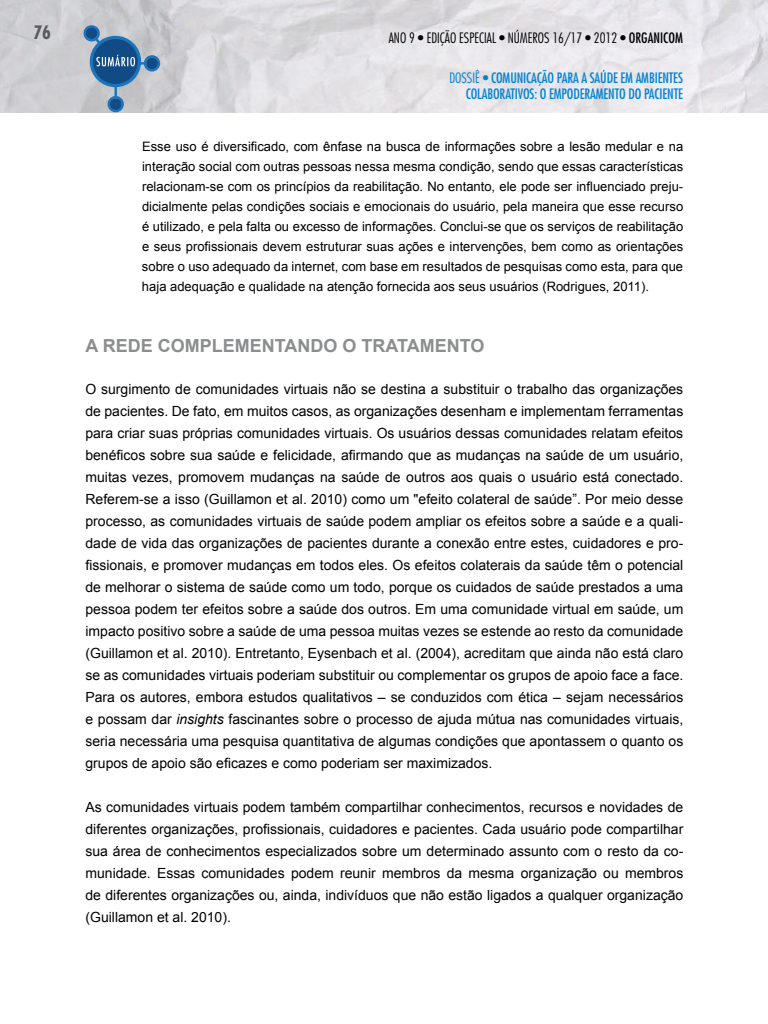
<style>
.page{position:relative;width:768px;height:1024px;background:#fff}
.page>*{position:absolute;margin:0;border:0;box-sizing:border-box;transform-origin:0 0}
.t1{font:700 18px "Arial";color:#8b8d8e}
.t2{font:700 condensed 18px "Futura Std";color:#5a5b5e}
.t3{font:14px/22px "Arial";color:#000;text-align:justify}
.t4{font:condensed 14px/16.8px "Futura Std";letter-spacing:-.01em;color:#0082d6;text-align:right}
.t5{font:300 condensed 14px "Futura Std";color:#000}
.t6{font:13px/20px "Arial";color:#000;text-align:justify}
.s1{font-weight:400}
.s2{font-weight:300}
.s3{font-style:italic}
</style>
<div class="page">
<img style="left:0;top:0;width:768px;height:113px">
<svg style="left:108px;top:86px;width:16px;height:26px"></svg>
<div style="left:90px;top:36px;width:51px;height:51px;background:#1e74bb;border-radius:50%"></div>
<div style="left:93px;top:39px;width:45px;height:45px;background:#114b86;border-radius:50%"></div>
<svg style="left:82px;top:24px;width:78px;height:48px"></svg>
<p class="t2" style="left:34px;top:21px;width:19px">76</p>
<p class="t5" style="left:389px;top:29px;width:296px">ANO 9 • EDIÇÃO ESPECIAL • NÚMEROS 16/17 • 2012 • <span class="s1">ORGANICOM</span></p>
<p class="t4" style="left:449px;top:69px;width:235px"><span class="s2">DOSSIÊ •</span> COMUNICAÇÃO PARA A SAÚDE EM AMBIENTES<br>CO LABORATIVOS: O EMPODERAMENTO DO PACI ENTE</p>
<p class="t6" style="left:142px;top:136px;width:543px">Esse uso é diversificado, com ênfase na busca de informações sobre a lesão medular e na interação social com outras pessoas nessa mesma condição, sendo que essas características relacionam-se com os princípios da reabilitação. No entanto, ele pode ser influenciado preju&shy;dicialmente pelas condições sociais e emocionais do usuário, pela maneira que esse recurso é utilizado, e pela falta ou excesso de informações. Conclui-se que os serviços de reabilitação e seus profissionais devem estruturar suas ações e intervenções, bem como as orientações sobre o uso adequado da internet, com base em resultados de pesquisas como esta, para que haja adequação e qualidade na atenção fornecida aos seus usuários (Rodrigues, 2011).</p>
<p class="t1" style="left:85px;top:334px;width:401px">A REDE COMPLEMENTANDO O TRATAMENTO</p>
<p class="t3" style="left:85px;top:379px;width:600px">O surgimento de comunidades virtuais não se destina a substituir o trabalho das organizações de pacientes. De fato, em muitos casos, as organizações desenham e implementam ferramentas para criar suas próprias comunidades virtuais. Os usuários dessas comunidades relatam efeitos benéficos sobre sua saúde e felicidade, afirmando que as mudanças na saúde de um usuário, muitas vezes, promovem mudanças na saúde de outros aos quais o usuário está conectado.<br>Referem-se a isso (Guillamon et al. 2010) como um "efeito colateral de saúde”. Por meio desse processo, as comunidades virtuais de saúde podem ampliar os efeitos sobre a saúde e a quali&shy;dade de vida das organizações de pacientes durante a conexão entre estes, cuidadores e pro&shy;fissionais, e promover mudanças em todos eles. Os efeitos colaterais da saúde têm o potencial de melhorar o sistema de saúde como um todo, porque os cuidados de saúde prestados a uma pessoa podem ter efeitos sobre a saúde dos outros. Em uma comunidade virtual em saúde, um impacto positivo sobre a saúde de uma pessoa muitas vezes se estende ao resto da comunidade (Guillamon et al. 2010). Entretanto, Eysenbach et al. (2004), acreditam que ainda não está claro se as comunidades virtuais poderiam substituir ou complementar os grupos de apoio face a face.<br>Para os autores, embora estudos qualitativos – se conduzidos com ética – sejam necessários e possam dar <span class="s3">insights</span> fascinantes sobre o processo de ajuda mútua nas comunidades virtuais, seria necessária uma pesquisa quantitativa de algumas condições que apontassem o quanto os grupos de apoio são eficazes e como poderiam ser maximizados.</p>
<p class="t3" style="left:85px;top:797px;width:599px">As comunidades virtuais podem também compartilhar conhecimentos, recursos e novidades de diferentes organizações, profissionais, cuidadores e pacientes. Cada usuário pode compartilhar sua área de conhecimentos especializados sobre um determinado assunto com o resto da co&shy;munidade. Essas comunidades podem reunir membros da mesma organização ou membros de diferentes organizações ou, ainda, indivíduos que não estão ligados a qualquer organização (Guillamon et al. 2010).</p>
</div>
